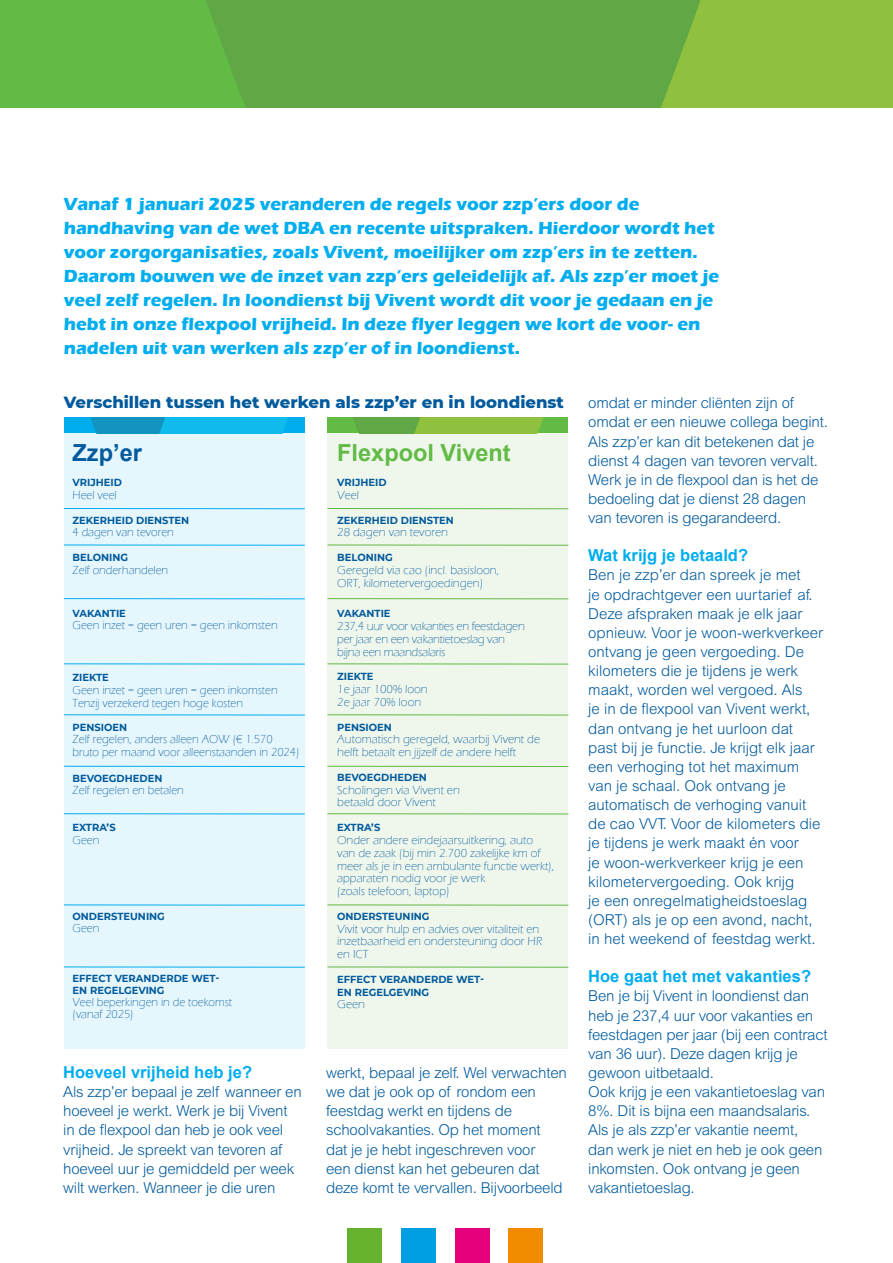
<style>
.page{position:relative;width:893px;height:1263px;background:#fff}
.page>*{position:absolute;margin:0;border:0;box-sizing:border-box;transform-origin:0 0}
.t1{font:700 23.55px "Arial";color:#61bb45}
.t2{font:700 23.55px "Arial";color:#005a9c}
.t3{font:700 18px/24px "Eras ITC";color:#00adef}
.t4{font:700 16.5px "Arial";color:#00adef}
.t5{font:800 16.5px "Montserrat";color:#005a9c}
.t6{font:300 15px/19.2px "Arial MT Std";letter-spacing:-.01em;color:#005a9c}
.t7{font:300 12px/12.8px "Eras ITC";color:#005a9c}
.t8{font:300 12px/12.8px "Eras ITC";letter-spacing:-.02em;color:#005a9c}
.t9{font:700 10.2px/12.8px "Montserrat";color:#005a9c}
</style>
<div class="page">
<div style="left:327px;top:417px;width:241px;height:631px;background:#eff6ec"></div>
<div style="left:64px;top:417px;width:241px;height:632px;background:#e6f6fd"></div>
<svg style="left:64px;top:417px;width:241px;height:16px;background:#0dacdf"></svg>
<svg style="left:327px;top:417px;width:241px;height:16px;background:#78b941"></svg>
<hr style="left:64px;top:508px;width:241px;height:1px;background:#00adef">
<hr style="left:64px;top:545px;width:241px;height:1px;background:#00adef">
<hr style="left:64px;top:598px;width:241px;height:1px;background:#00adef">
<hr style="left:64px;top:663px;width:241px;height:1px;background:#00adef">
<hr style="left:64px;top:714px;width:241px;height:1px;background:#00adef">
<hr style="left:64px;top:766px;width:241px;height:1px;background:#00adef">
<hr style="left:64px;top:813px;width:241px;height:1px;background:#00adef">
<hr style="left:64px;top:904px;width:241px;height:1px;background:#00adef">
<hr style="left:64px;top:966px;width:241px;height:1px;background:#00adef">
<hr style="left:327px;top:508px;width:241px;height:1px;background:#61bb45">
<hr style="left:327px;top:545px;width:241px;height:1px;background:#61bb45">
<hr style="left:327px;top:598px;width:241px;height:1px;background:#61bb45">
<hr style="left:327px;top:663px;width:241px;height:1px;background:#61bb45">
<hr style="left:327px;top:714px;width:241px;height:1px;background:#61bb45">
<hr style="left:327px;top:766px;width:241px;height:1px;background:#61bb45">
<hr style="left:327px;top:813px;width:241px;height:1px;background:#61bb45">
<hr style="left:327px;top:904px;width:241px;height:1px;background:#61bb45">
<hr style="left:327px;top:966px;width:241px;height:1px;background:#61bb45">
<div style="left:348px;top:1229px;width:34px;height:34px;background:#65b22e"></div>
<div style="left:401px;top:1229px;width:35px;height:34px;background:#009ee2"></div>
<div style="left:455px;top:1229px;width:34px;height:34px;background:#e5007e"></div>
<div style="left:509px;top:1229px;width:34px;height:34px;background:#f18b00"></div>
<svg style="left:0;top:0;width:893px;height:108px;background:#6ab243"></svg>
<p class="t3" style="left:64px;top:194px;width:657px">Vanaf 1 januari 2025 veranderen de regels voor zzp’ers door de handhaving van de wet DBA en recente uitspraken. Hierdoor wordt het voor zorgorganisaties, zoals Vivent, moeilijker om zzp’ers in te zetten.<br>Daarom bouwen we de inzet van zzp’ers geleidelijk af. Als zzp’er moet je veel zelf regelen. In loondienst bij Vivent wordt dit voor je gedaan en je hebt in onze flexpool vrijheid. In deze flyer leggen we kort de voor- en nadelen uit van werken als zzp’er of in loondienst.</p>
<p class="t5" style="left:64px;top:395px;width:502px">Verschillen tussen het werken als zzp’er en in loondienst</p>
<h1 class="t2" style="left:73px;top:444px;width:71px">Zzp’er</h1>
<p class="t9" style="left:73px;top:476px;width:51px">VRIJHEID</p>
<p class="t7" style="left:73px;top:490px;width:46px">Heel veel</p>
<p class="t9" style="left:73px;top:514px;width:118px">ZEKERHEID DIENSTEN</p>
<p class="t7" style="left:73px;top:527px;width:103px">4 dagen van tevoren</p>
<p class="t9" style="left:73px;top:551px;width:57px">BELONING</p>
<p class="t7" style="left:73px;top:565px;width:97px">Zelf onderhandelen</p>
<p class="t9" style="left:73px;top:607px;width:55px">VAKANTIE</p>
<p class="t7" style="left:73px;top:620px;width:207px">Geen inzet = geen uren = geen inkomsten</p>
<p class="t9" style="left:73px;top:671px;width:38px">ZIEKTE</p>
<p class="t7" style="left:73px;top:685px;width:207px">Geen inzet = geen uren = geen inkomsten<br>Tenzij verzekerd tegen hoge kosten</p>
<p class="t9" style="left:73px;top:721px;width:56px">PENSIOEN</p>
<p class="t7" style="left:73px;top:734px;width:228px">Zelf regelen, anders alleen AOW (€ 1.570 bruto per maand voor alleenstaanden in 2024)</p>
<p class="t9" style="left:73px;top:772px;width:91px">BEVOEGDHEDEN</p>
<p class="t7" style="left:73px;top:785px;width:113px">Zelf regelen en betalen</p>
<p class="t9" style="left:73px;top:821px;width:45px">EXTRA’S</p>
<p class="t7" style="left:73px;top:835px;width:28px">Geen</p>
<p class="t9" style="left:73px;top:910px;width:94px">ONDERSTEUNING</p>
<p class="t7" style="left:73px;top:923px;width:28px">Geen</p>
<p class="t9" style="left:73px;top:972px;width:148px;line-height:12px">EFFECT VERANDERDE WET-<br>EN REGELGEVING</p>
<p class="t7" style="left:73px;top:997px;width:161px;line-height:12px">Veel beperkingen in de toekomst (vanaf 2025)</p>
<p class="t4" style="left:63px;top:1066px;width:190px">Hoeveel vrijheid heb je?</p>
<p class="t6" style="left:63px;top:1084px;width:240px">Als zzp’er bepaal je zelf wanneer en hoeveel je werkt. Werk je bij Vivent in de flexpool dan heb je ook veel vrijheid. Je spreekt van tevoren af hoeveel uur je gemiddeld per week wilt werken. Wanneer je die uren</p>
<h1 class="t1" style="left:337px;top:444px;width:175px">Flexpool Vivent</h1>
<p class="t9" style="left:337px;top:476px;width:51px">VRIJHEID</p>
<p class="t7" style="left:337px;top:490px;width:23px">Veel</p>
<p class="t9" style="left:337px;top:514px;width:118px">ZEKERHEID DIENSTEN</p>
<p class="t7" style="left:337px;top:527px;width:112px">28 dagen van tevoren</p>
<p class="t9" style="left:337px;top:551px;width:57px">BELONING</p>
<p class="t7" style="left:337px;top:565px;width:163px">Geregeld via cao (incl. basisloon,<br>ORT, kilometervergoedingen)</p>
<p class="t9" style="left:337px;top:607px;width:55px">VAKANTIE</p>
<p class="t8" style="left:337px;top:621px;width:189px">237,4 uur voor vakanties en feestdagen per jaar en een vakantietoeslag van bijna een maandsalaris</p>
<p class="t9" style="left:337px;top:670px;width:38px">ZIEKTE</p>
<p class="t7" style="left:337px;top:684px;width:92px">1e jaar 100% loon<br>2e jaar 70% loon</p>
<p class="t9" style="left:337px;top:721px;width:56px">PENSIOEN</p>
<p class="t7" style="left:337px;top:734px;width:204px">Automatisch geregeld, waarbij Vivent de helft betaalt en jijzelf de andere helft</p>
<p class="t9" style="left:337px;top:771px;width:91px">BEVOEGDHEDEN</p>
<p class="t7" style="left:337px;top:785px;width:124px">Scholingen via Vivent en betaald door Vivent</p>
<p class="t9" style="left:337px;top:821px;width:45px">EXTRA’S</p>
<p class="t7" style="left:337px;top:835px;width:218px">Onder andere eindejaarsuitkering, auto van de zaak (bij min 2.700 zakelijke km of meer als je in een ambulante functie werkt), apparaten nodig voor je werk<br>(zoals telefoon, laptop)</p>
<p class="t9" style="left:337px;top:910px;width:94px">ONDERSTEUNING</p>
<p class="t7" style="left:337px;top:923px;width:206px">Vivit voor hulp en advies over vitaliteit en inzetbaarheid en ondersteuning door HR en ICT</p>
<p class="t9" style="left:337px;top:972px;width:148px">EFFECT VERANDERDE WET-<br>EN REGELGEVING</p>
<p class="t7" style="left:337px;top:999px;width:29px">Geen</p>
<p class="t6" style="left:326px;top:1064px;width:242px">werkt, bepaal je zelf. Wel verwachten we dat je ook op of rondom een feestdag werkt en tijdens de schoolvakanties. Op het moment<br>dat je je hebt ingeschreven voor<br>een dienst kan het gebeuren dat deze komt te vervallen. Bijvoorbeeld</p>
<p class="t6" style="left:588px;top:395px;width:241px">omdat er minder cliënten zijn of omdat er een nieuwe collega begint.<br>Als zzp’er kan dit betekenen dat je dienst 4 dagen van tevoren vervalt.<br>Werk je in de flexpool dan is het de bedoeling dat je dienst 28 dagen van tevoren is gegarandeerd.</p>
<p class="t4" style="left:588px;top:549px;width:161px">Wat krijg je betaald?</p>
<p class="t6" style="left:588px;top:567px;width:236px">Ben je zzp’er dan spreek je met<br>je opdrachtgever een uurtarief af.<br>Deze afspraken maak je elk jaar opnieuw. Voor je woon-werkverkeer ontvang je geen vergoeding. De kilometers die je tijdens je werk maakt, worden wel vergoed. Als<br>je in de flexpool van Vivent werkt, dan ontvang je het uurloon dat past bij je functie. Je krijgt elk jaar een verhoging tot het maximum van je schaal. Ook ontvang je automatisch de verhoging vanuit de cao VVT. Voor de kilometers die je tijdens je werk maakt én voor<br>je woon-werkverkeer krijg je een kilometervergoeding. Ook krijg<br>je een onregelmatigheidstoeslag (ORT) als je op een avond, nacht, in het weekend of feestdag werkt.</p>
<p class="t4" style="left:588px;top:970px;width:224px">Hoe gaat het met vakanties?</p>
<p class="t6" style="left:588px;top:988px;width:241px">Ben je bij Vivent in loondienst dan heb je 237,4 uur voor vakanties en feestdagen per jaar (bij een contract van 36 uur). Deze dagen krijg je gewoon uitbetaald.<br>Ook krijg je een vakantietoeslag van<br>8%. Dit is bijna een maandsalaris.<br>Als je als zzp’er vakantie neemt,<br>dan werk je niet en heb je ook geen inkomsten. Ook ontvang je geen vakantietoeslag.</p>
</div>
